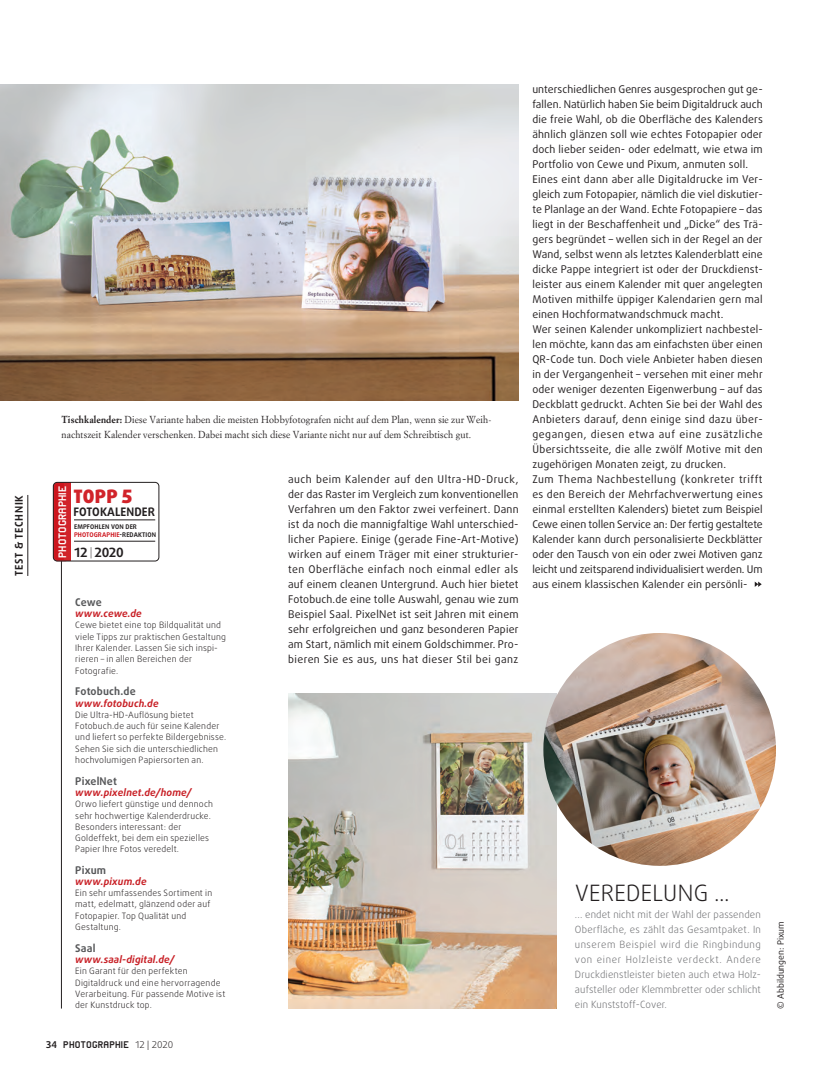
<style>
.page{position:relative;width:815px;height:1071px;background:#fff}
.page>*{position:absolute;margin:0;border:0;box-sizing:border-box;transform-origin:0 0}
.t1{font:300 22.5px "Daxline Pro";letter-spacing:.015em;color:#231f20}
.t2{font:900 18.5px "Daxline Pro";color:#d1232a}
.t3{font:700 12.75px "Daxline Pro";letter-spacing:-.01em;color:#231f20}
.t4{font:12.62px "Wpptphoto";color:#fff}
.t5{font:700 11.62px "Daxline Pro";letter-spacing:.01em;color:#231f20}
.t6{font:11.25px "Wpptphoto";letter-spacing:.01em;color:#231f20}
.t7{font:10.62px/15px "Daxline Pro";letter-spacing:.015em;color:#231f20;text-align:justify}
.t8{font:700 10.62px "Daxline Pro";letter-spacing:.015em;color:#57585a}
.t9{font:700 10.62px "Daxline Pro";letter-spacing:.06em;color:#231f20}
.t10{font:300 10px/15px "Daxline Pro";letter-spacing:.015em;color:#6c6d70;text-align:justify}
.t11{font:10px/15px "Simoncini Garamond Roman";letter-spacing:.015em;color:#231f20;scale:.95 1}
.t12{font:italic 700 10px "Daxline Pro";letter-spacing:.01em;color:#c82026}
.t13{font:300 8.75px/11.2px "Daxline Pro";letter-spacing:.02em;color:#231f20}
.t14{font:8.75px "Daxline Pro";color:#231f20}
.t15{font:700 6.38px/7.9px "Daxline Pro";letter-spacing:.015em;color:#231f20}
.s1{font-family:"Simoncini Garamond";font-weight:700}
.s2{color:#cd151d}
.s3{font-weight:100;font-size:11.25px}
.s4{font-family:"Daxline Pro";font-weight:700;font-size:9.38px}
.s5{font-family:"Daxline Pro";font-weight:300;font-size:9.38px}
</style>
<div class="page">
<hr style="left:27px;top:495px;width:1px;height:80px;background:#231f20">
<img style="left:0;top:84px;width:519px;height:316px">
<img style="left:288px;top:693px;width:268px;height:315px">
<img style="left:543px;top:632px;width:233px;height:233px;border-radius:116px">
<hr style="left:61px;top:542px;width:1px;height:466px;background:#231f20">
<svg style="left:755px;top:581px;width:7px;height:5px"></svg>
<div style="left:54px;top:482px;width:15px;height:78px;background:#cd151d;border-radius:4px"></div>
<div style="left:64px;top:482px;width:7px;height:79px;background:#d1232a"></div>
<div style="left:53px;top:482px;width:106px;height:79px;border:1px solid #231f20;border-radius:4px"></div>
<hr style="left:74px;top:519px;width:81px;height:1px;background:#231f20">
<hr style="left:74px;top:541px;width:81px;height:1px;background:#231f20">
<p class="t9" style="left:12px;top:575px;width:82px;rotate:-90deg">TEST &amp; TECHNIK</p>
<p class="t11" style="left:61px;top:411px;width:454px"><span class="s1">Tischkalender:</span> Diese Variante haben die meisten Hobbyfotografen nicht auf dem Plan, wenn sie zur Weih&shy;nachtszeit Kalender verschenken. Dabei macht sich diese Variante nicht nur auf dem Schreibtisch gut.</p>
<p class="t7" style="left:288px;top:471px;width:232px">auch beim Kalender auf den Ultra-HD-Druck, der das Raster im Vergleich zum konventionellen Verfahren um den Faktor zwei verfeinert. Dann ist da noch die mannigfaltige Wahl unterschied&shy;licher Papiere. Einige (gerade Fine-Art-Motive) wirken auf einem Träger mit einer strukturier&shy;ten Oberfläche einfach noch einmal edler als auf einem cleanen Untergrund. Auch hier bietet Fotobuch.de eine tolle Auswahl, genau wie zum Beispiel Saal. PixelNet ist seit Jahren mit einem sehr erfolgreichen und ganz besonderen Papier am Start, nämlich mit einem Goldschimmer. Pro&shy;bieren Sie es aus, uns hat dieser Stil bei ganz</p>
<p class="t4" style="left:54px;top:557px;width:73px;rotate:-90deg">PHOTOGRAPHIE</p>
<h2 class="t2" style="left:73px;top:483px;width:60px">TOPP 5</h2>
<p class="t5" style="left:73px;top:503px;width:83px">FOTOKALENDER</p>
<p class="t15" style="left:74px;top:522px;width:83px">EMPFOHLEN VON DER<br><span class="s2">PHOTOGRAPHIE</span>-REDAKTION</p>
<p class="t3" style="left:74px;top:543px;width:51px">12 <span class="s3">|</span>2020</p>
<p class="t8" style="left:75px;top:595px;width:28px">Cewe</p>
<p class="t12" style="left:75px;top:606px;width:68px">www.cewe.de</p>
<p class="t13" style="left:75px;top:619px;width:152px">Cewe bietet eine top Bildqualität und viele Tipps zur praktischen Gestaltung<br>Ihrer Kalender. Lassen Sie sich inspi&shy;rieren – in allen Bereichen der<br>Fotografie.</p>
<p class="t8" style="left:75px;top:684px;width:62px">Fotobuch.de</p>
<p class="t12" style="left:75px;top:696px;width:85px">www.fotobuch.de</p>
<p class="t13" style="left:75px;top:709px;width:152px">Die Ultra-HD-Auflösung bietet Fotobuch.de auch für seine Kalender und liefert so perfekte Bildergebnisse.<br>Sehen Sie sich die unterschiedlichen hochvolumigen Papiersorten an.</p>
<p class="t8" style="left:75px;top:773px;width:43px">PixelNet</p>
<p class="t12" style="left:75px;top:785px;width:118px">www.pixelnet.de/home/</p>
<p class="t13" style="left:75px;top:798px;width:139px">Orwo liefert günstige und dennoch sehr hochwertige Kalenderdrucke.<br>Besonders interessant: der<br>Goldeffekt, bei dem ein spezielles<br>Papier Ihre Fotos veredelt.</p>
<p class="t8" style="left:75px;top:862px;width:32px">Pixum</p>
<p class="t12" style="left:75px;top:874px;width:73px">www.pixum.de</p>
<p class="t13" style="left:75px;top:887px;width:138px">Ein sehr umfassendes Sortiment in matt, edelmatt, glänzend oder auf<br>Fotopapier. Top Qualität und<br>Gestaltung.</p>
<p class="t8" style="left:75px;top:940px;width:22px">Saal</p>
<p class="t12" style="left:75px;top:952px;width:101px">www.saal-digital.de/</p>
<p class="t13" style="left:75px;top:965px;width:152px">Ein Garant für den perfekten<br>Digitaldruck und eine hervorragende<br>Verarbeitung. Für passende Motive ist der Kunstdruck top.</p>
<p class="t6" style="left:46px;top:1038px;width:129px"><span class="s4">34</span> PHOTOGRAPHIE <span class="s5">12 | 2020</span></p>
<p class="t7" style="left:532px;top:81px;width:232px;text-align:left">unterschiedlichen Genres ausgesprochen gut ge&shy;fallen. Natürlich haben Sie beim Digitaldruck auch die freie Wahl, ob die Oberfläche des Kalenders ähnlich glänzen soll wie echtes Fotopapier oder doch lieber seiden- oder edelmatt, wie etwa im Portfolio von Cewe und Pixum, anmuten soll.<br>Eines eint dann aber alle Digitaldrucke im Ver&shy;gleich zum Fotopapier, nämlich die viel diskutier&shy;te Planlage an der Wand. Echte Fotopapiere – das liegt in der Beschaffenheit und „Dicke“ des Trä&shy;gers begründet – wellen sich in der Regel an der Wand, selbst wenn als letztes Kalenderblatt eine dicke Pappe integriert ist oder der Druckdienst&shy;leister aus einem Kalender mit quer angelegten Motiven mithilfe üppiger Kalendarien gern mal einen Hochformatwandschmuck macht.<br>Wer seinen Kalender unkompliziert nachbestel&shy;len möchte, kann das am einfachsten über einen QR-Code tun. Doch viele Anbieter haben diesen in der Vergangenheit – versehen mit einer mehr oder weniger dezenten Eigenwerbung – auf das Deckblatt gedruckt. Achten Sie bei der Wahl des Anbieters darauf, denn einige sind dazu über&shy;gegangen, diesen etwa auf eine zusätzliche Übersichtsseite, die alle zwölf Motive mit den zugehörigen Monaten zeigt, zu drucken.<br>Zum Thema Nachbestellung (konkreter trifft es den Bereich der Mehrfachverwertung eines einmal erstellten Kalenders) bietet zum Beispiel Cewe einen tollen Service an: Der fertig gestaltete Kalender kann durch personalisierte Deckblätter oder den Tausch von ein oder zwei Motiven ganz leicht und zeitsparend individualisiert werden. Um aus einem klassischen Kalender ein persönli-</p>
<h1 class="t1" style="left:575px;top:877px;width:156px">VEREDELUNG ...</h1>
<p class="t10" style="left:575px;top:907px;width:188px">... endet nicht mit der Wahl der passenden Oberfläche, es zählt das Gesamtpaket. In unserem Beispiel wird die Ringbindung von einer Holzleiste verdeckt. Andere Druckdienstleister bieten auch etwa Holz&shy;aufsteller oder Klemmbretter oder schlicht ein Kunststoff-Cover.</p>
<p class="t14" style="left:775px;top:1008px;width:89px;rotate:-90deg">© Abbildungen: Pixum</p>
</div>
